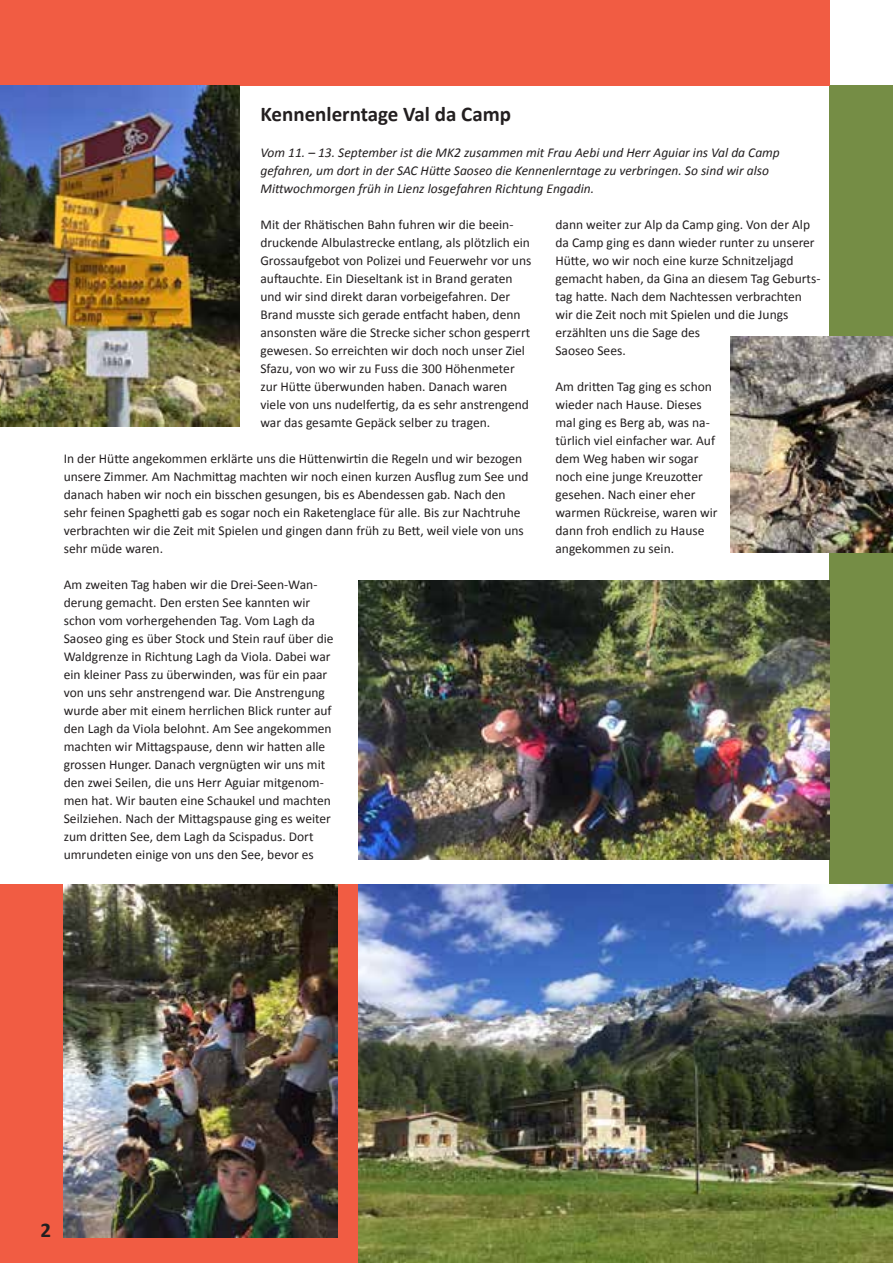
<style>
.page{position:relative;width:893px;height:1263px;background:#fff}
.page>*{position:absolute;margin:0;border:0;box-sizing:border-box;transform-origin:0 0}
.t1{font:700 21px "Calibri";color:#231f20}
.t2{font:13.5px/18px "Calibri";color:#231f20}
.t3{font:italic 13.5px/18px "Calibri";color:#231f20}
</style>
<div class="page">
<div style="left:829px;top:85px;width:64px;height:799px;background:#758d45"></div>
<div style="left:0;top:0;width:829px;height:85px;background:#f15c43"></div>
<div style="left:0;top:884px;width:893px;height:379px;background:#f15c43"></div>
<img style="left:0;top:85px;width:239px;height:342px">
<img style="left:64px;top:884px;width:273px;height:353px">
<img style="left:359px;top:581px;width:470px;height:278px">
<img style="left:359px;top:884px;width:534px;height:379px">
<img style="left:731px;top:337px;width:162px;height:216px">
<h1 class="t1" style="left:260px;top:101px;width:252px">Kennenlerntage Val da Camp</h1>
<p class="t3" style="left:260px;top:143px;width:521px">Vom 11. – 13. September ist die MK2 zusammen mit Frau Aebi und Herr Aguiar ins Val da Camp -gefahren, um dort in der SAC Hütte Saoseo die Kennenlerntage zu verbringen. So sind wir also -Mittwochmorgen früh in Lienz losgefahren Richtung Engadin.</p>
<p class="t2" style="left:260px;top:215px;width:272px">Mit der Rhätischen Bahn fuhren wir die beein&shy;druckende Albulastrecke entlang, als plötzlich ein Grossaufgebot von Polizei und Feuerwehr vor uns auftauchte. Ein Dieseltank ist in Brand geraten und wir sind direkt daran vorbeigefahren. Der Brand musste sich gerade entfacht haben, denn ansonsten wäre die Strecke sicher schon gesperrt gewesen. So erreichten wir doch noch unser Ziel Sfazu, von wo wir zu Fuss die 300 Höhenmeter zur Hütte überwunden haben. Danach waren viele von uns nudelfertig, da es sehr anstrengend war das gesamte Gepäck selber zu tragen.</p>
<p class="t2" style="left:64px;top:449px;width:466px">In der Hütte angekommen erklärte uns die Hüttenwirtin die Regeln und wir bezogen unsere Zimmer. Am Nachmittag machten wir noch einen kurzen Ausflug zum See und danach haben wir noch ein bisschen gesungen, bis es Abendessen gab. Nach den sehr feinen Spaghetti gab es sogar noch ein Raketenglace für alle. Bis zur Nachtruhe verbrachten wir die Zeit mit Spielen und gingen dann früh zu Bett, weil viele von uns sehr müde waren.</p>
<p class="t2" style="left:64px;top:575px;width:271px">Am zweiten Tag haben wir die Drei-Seen-Wan&shy;derung gemacht. Den ersten See kannten wir schon vom vorhergehenden Tag. Vom Lagh da Saoseo ging es über Stock und Stein rauf über die Waldgrenze in Richtung Lagh da Viola. Dabei war ein kleiner Pass zu überwinden, was für ein paar von uns sehr anstrengend war. Die Anstrengung wurde aber mit einem herrlichen Blick runter auf den Lagh da Viola belohnt. Am See angekommen machten wir Mittagspause, denn wir hatten alle grossen Hunger. Danach vergnügten wir uns mit den zwei Seilen, die uns Herr Aguiar mitgenom&shy;men hat. Wir bauten eine Schaukel und machten Seilziehen. Nach der Mittagspause ging es weiter zum dritten See, dem Lagh da Scispadus. Dort umrundeten einige von uns den See, bevor es</p>
<p class="t2" style="left:555px;top:215px;width:266px">dann weiter zur Alp da Camp ging. Von der Alp da Camp ging es dann wieder runter zu unserer Hütte, wo wir noch eine kurze Schnitzeljagd gemacht haben, da Gina an diesem Tag Geburts&shy;tag hatte. Nach dem Nachtessen verbrachten wir die Zeit noch mit Spielen und die Jungs erzählten uns die Sage des<br>Saoseo Sees.</p>
<p class="t2" style="left:555px;top:377px;width:164px">Am dritten Tag ging es schon wieder nach Hause. Dieses mal ging es Berg ab, was na&shy;türlich viel einfacher war. Auf dem Weg haben wir sogar noch eine junge Kreuzotter gesehen. Nach einer eher warmen Rückreise, waren wir dann froh endlich zu Hause angekommen zu sein.</p>
<h1 class="t1" style="left:40px;top:1217px;width:12px">2</h1>
</div>
